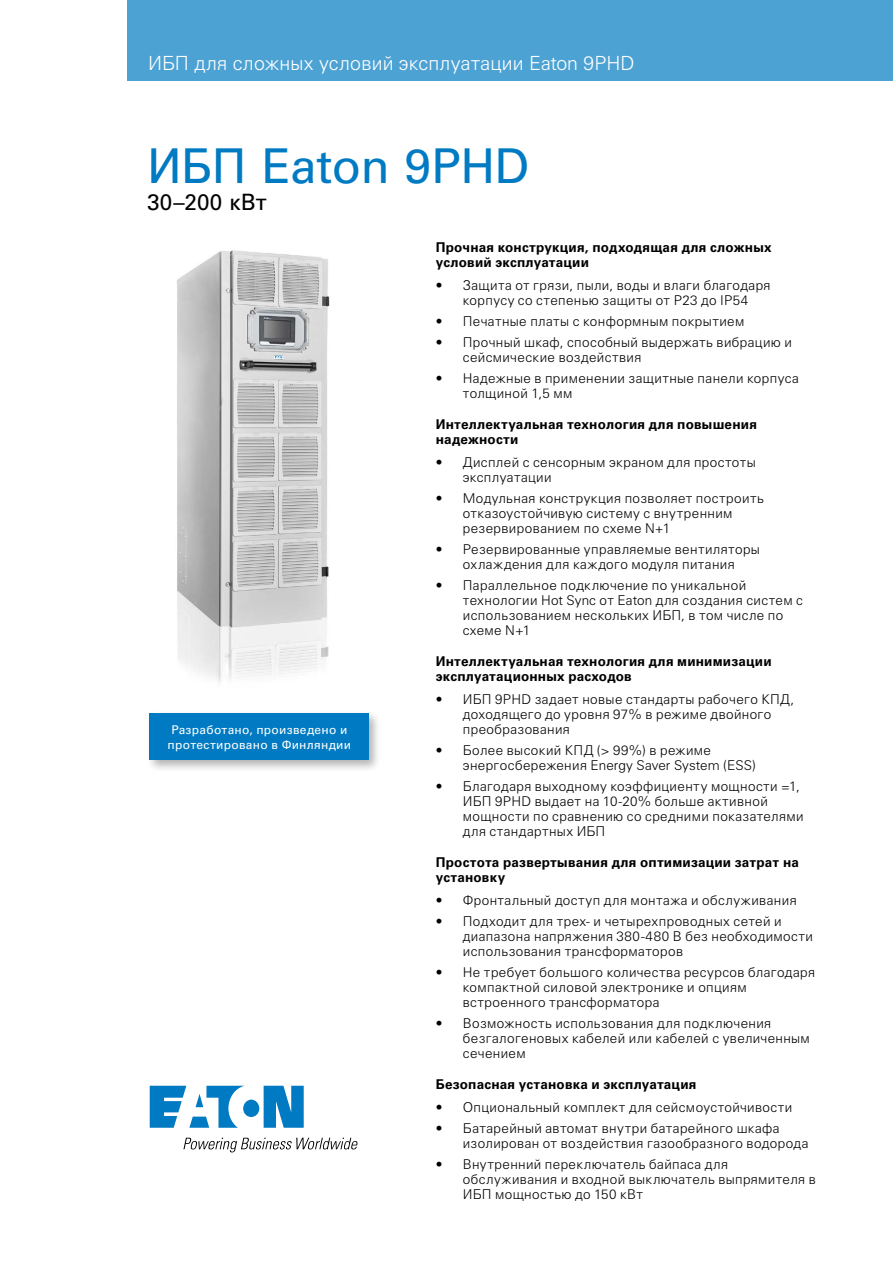
<style>
.page{position:relative;width:893px;height:1263px;background:#fff}
.page>*{position:absolute;margin:0;border:0;box-sizing:border-box;transform-origin:0 0}
.t1{font:48px "Univers Cyr";letter-spacing:-.01em;color:#007ac2}
.t2{font:22.5px "Univers Cyr";letter-spacing:.01em;color:#000}
.t3{font:300 19.5px "Univers Cyr";letter-spacing:.01em;color:#fff}
.t4{font:300 13.5px/15px "Univers Cyr";letter-spacing:.03em;color:#000}
.t5{font:700 13.5px/15px "Univers Cyr";letter-spacing:.015em;color:#000}
.t6{font:12px/15px "Univers Cyr";letter-spacing:.02em;color:#fff;text-align:center}
</style>
<div class="page">
<svg style="left:150px;top:1086px;width:154px;height:42px"></svg>
<svg style="left:183px;top:1138px;width:175px;height:14px"></svg>
<img style="left:177px;top:250px;width:153px;height:433px">
<div style="left:146px;top:709px;width:236px;height:63px;background:#000;opacity:.3"></div>
<div style="left:150px;top:713px;width:219px;height:47px;background:#007ac2"></div>
<div style="left:127px;top:0;width:766px;height:80px;background:#4da2d4"></div>
<h3 class="t3" style="left:148px;top:52px;width:488px">ИБП для сложных условий эксплуатации Eaton 9PHD</h3>
<h1 class="t1" style="left:147px;top:138px;width:384px">ИБП Eaton 9PHD</h1>
<h2 class="t2" style="left:147px;top:189px;width:121px">30–200 кВт</h2>
<p class="t6" style="left:168px;top:722px;width:185px">Разработано, произведено и протестировано в Финляндии</p>
<p class="t5" style="left:436px;top:240px;width:337px">Прочная конструкция, подходящая для сложных условий эксплуатации</p>
<p class="t4" style="left:436px;top:277px;width:336px;text-align:center">• Защита от грязи, пыли, воды и влаги благодаря корпусу со степенью защиты от P23 до IP54</p>
<p class="t4" style="left:436px;top:313px;width:310px">• Печатные платы с конформным покрытием</p>
<p class="t4" style="left:463px;top:334px;width:331px;text-indent:-27px">• Прочный шкаф, способный выдержать вибрацию и сейсмические воздействия</p>
<p class="t4" style="left:463px;top:370px;width:337px;text-indent:-27px">• Надежные в применении защитные панели корпуса толщиной 1,5 мм</p>
<p class="t5" style="left:436px;top:417px;width:323px">Интеллектуальная технология для повышения надежности</p>
<p class="t4" style="left:463px;top:454px;width:294px;text-indent:-27px">• Дисплей с сенсорным экраном для простоты эксплуатации</p>
<p class="t4" style="left:463px;top:490px;width:302px;text-indent:-27px">• Модульная конструкция позволяет построить отказоустойчивую систему с внутренним резервированием по схеме N+1</p>
<p class="t4" style="left:436px;top:541px;width:326px;text-align:center">• Резервированные управляемые вентиляторы охлаждения для каждого модуля питания</p>
<p class="t4" style="left:463px;top:577px;width:342px;text-indent:-27px">• Параллельное подключение по уникальной технологии Hot Sync от Eaton для создания систем с использованием нескольких ИБП, в том числе по схеме N+1</p>
<p class="t5" style="left:436px;top:654px;width:337px">Интеллектуальная технология для минимизации эксплуатационных расходов</p>
<p class="t4" style="left:463px;top:691px;width:333px;text-indent:-27px">• ИБП 9PHD задает новые стандарты рабочего КПД, доходящего до уровня 97% в режиме двойного преобразования</p>
<p class="t4" style="left:463px;top:742px;width:295px;text-indent:-27px">• Более высокий КПД (&gt; 99%) в режиме энергосбережения Energy Saver System (ESS)</p>
<p class="t4" style="left:463px;top:778px;width:342px;text-indent:-27px">• Благодаря выходному коэффициенту мощности =1, ИБП 9PHD выдает на 10-20% больше активной мощности по сравнению со средними показателями для стандартных ИБП</p>
<p class="t5" style="left:436px;top:855px;width:365px">Простота развертывания для оптимизации затрат на установку</p>
<p class="t4" style="left:436px;top:892px;width:362px">• Фронтальный доступ для монтажа и обслуживания</p>
<p class="t4" style="left:463px;top:913px;width:352px;text-indent:-27px">• Подходит для трех- и четырехпроводных сетей и диапазона напряжения 380-480 В без необходимости использования трансформаторов</p>
<p class="t4" style="left:463px;top:964px;width:354px;text-indent:-27px">• Не требует большого количества ресурсов благодаря компактной силовой электронике и опциям встроенного трансформатора</p>
<p class="t4" style="left:463px;top:1015px;width:349px;text-indent:-27px">• Возможность использования для подключения безгалогеновых кабелей или кабелей с увеличенным сечением</p>
<p class="t5" style="left:436px;top:1077px;width:262px">Безопасная установка и эксплуатация</p>
<p class="t4" style="left:436px;top:1099px;width:358px">• Опциональный комплект для сейсмоустойчивости</p>
<p class="t4" style="left:463px;top:1120px;width:347px;text-indent:-27px">• Батарейный автомат внутри батарейного шкафа изолирован от воздействия газообразного водорода</p>
<p class="t4" style="left:463px;top:1156px;width:354px;text-indent:-27px">• Внутренний переключатель байпаса для обслуживания и входной выключатель выпрямителя в<br>ИБП мощностью до 150 кВт</p>
</div>
